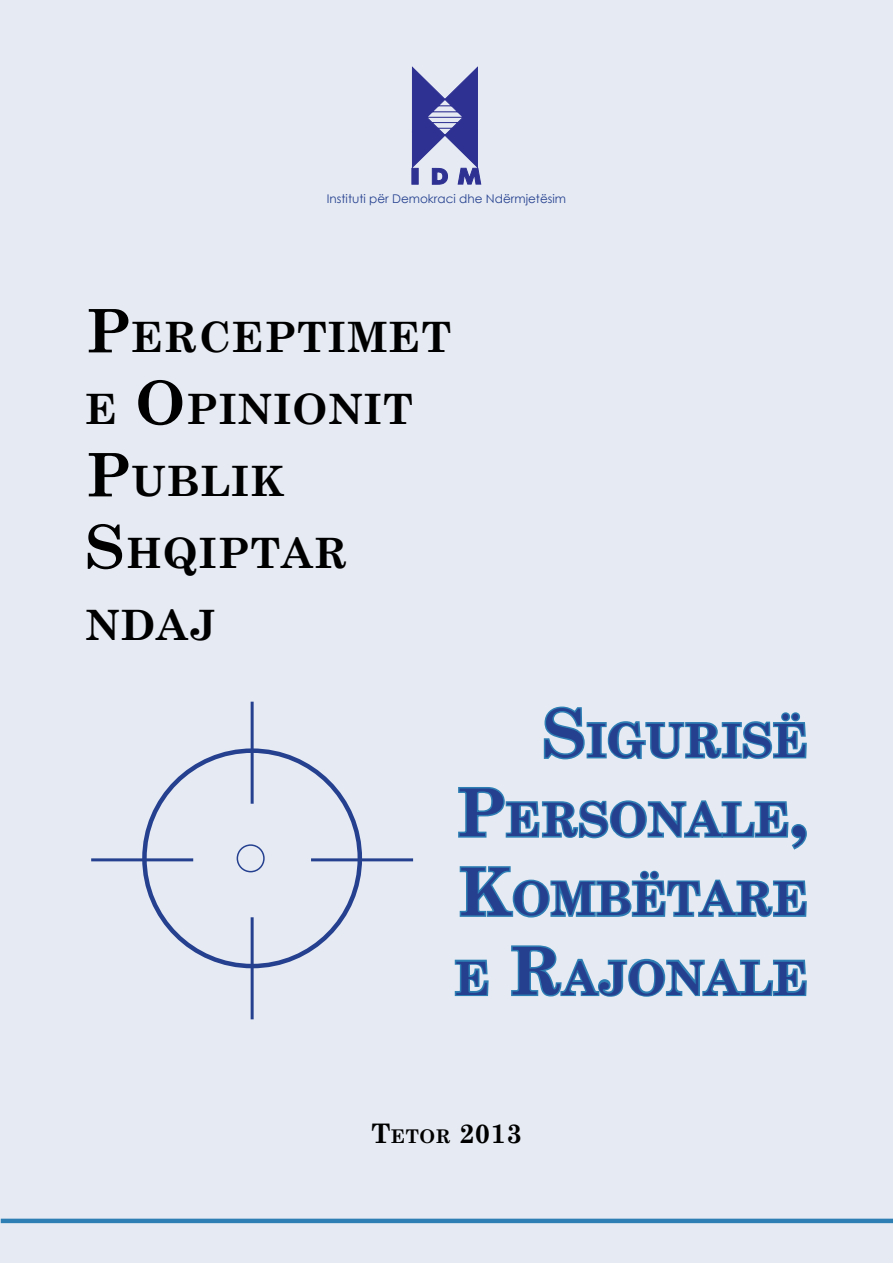
<style>
.page{position:relative;width:893px;height:1263px;background:#fff}
.page>*{position:absolute;margin:0;border:0;box-sizing:border-box;transform-origin:0 0}
.t1{font:700 46.2px/79.2px "Century Schoolbook";color:#25408f;text-align:justify}
.t2{font:700 42px/72px "Century Schoolbook";letter-spacing:.015em;color:#000}
.t3{font:700 27px "Century Schoolbook";color:#000}
.t4{font:12px "Century Gothic";color:#25408f}
.s1{font-size:60px}
.s2{font-size:66px}
.s3{font-size:18.9px}
</style>
<div class="page">
<div style="left:0;top:0;width:893px;height:1262px;background:#e6ebf3"></div>
<hr style="left:1px;top:1219px;width:892px;height:4px;background:#2e7fb4">
<svg style="left:411px;top:66px;width:71px;height:119px"></svg>
<svg style="left:543px;top:706px;width:264px;height:54px"></svg>
<svg style="left:458px;top:787px;width:349px;height:63px"></svg>
<svg style="left:459px;top:866px;width:348px;height:52px"></svg>
<svg style="left:454px;top:959px;width:35px;height:38px"></svg>
<svg style="left:511px;top:945px;width:296px;height:52px"></svg>
<hr style="left:251px;top:702px;width:3px;height:102px;background:#25408f">
<hr style="left:251px;top:917px;width:3px;height:102px;background:#25408f">
<hr style="left:311px;top:858px;width:102px;height:3px;background:#25408f">
<hr style="left:91px;top:858px;width:102px;height:3px;background:#25408f">
<div style="left:237px;top:844px;width:28px;height:28px;border:2px solid #25408f;border-radius:50%"></div>
<p class="t4" style="left:327px;top:190px;width:241px">Instituti për Demokraci dhe Ndërmjetësim</p>
<p class="t2" style="left:85px;top:299px;width:368px"><span class="s1">P</span>ERCEPTIMET<br>E <span class="s1">O</span>PINIONIT<br><span class="s1">P</span>UBLIK<br><span class="s1">S</span>HQIPTAR<br>NDAJ</p>
<p class="t1" style="left:455px;top:698px;width:355px;text-indent:88px"><span class="s2">S</span>IGURISË <span class="s2">P</span>ERSONALE<span class="s2">, K</span>OMBËTARE E <span class="s2">R</span>AJONALE</p>
<p class="t3" style="left:371px;top:1112px;width:152px">T<span class="s3">ETOR</span> 2013</p>
</div>
